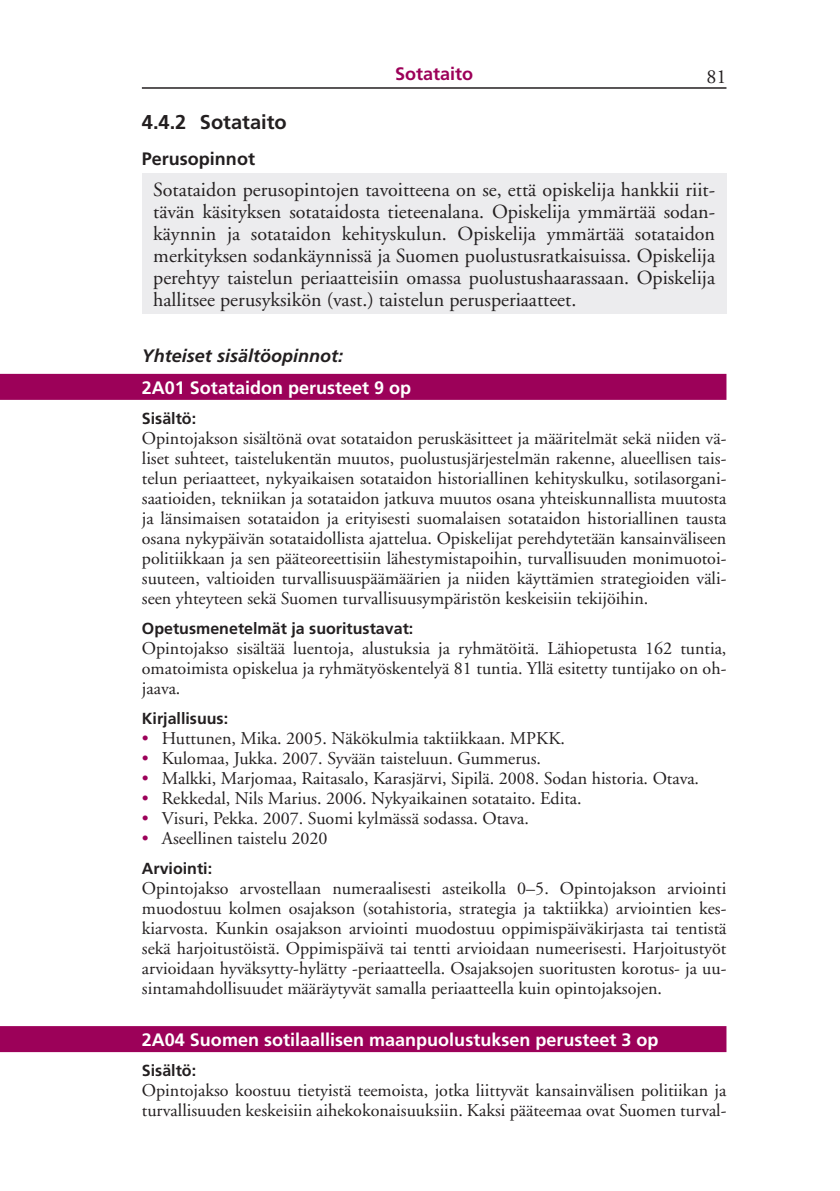
<style>
.page{position:relative;width:840px;height:1191px;background:#fff}
.page>*{position:absolute;margin:0;border:0;box-sizing:border-box;transform-origin:0 0}
.t1{font:20px/22px "Adobe Garamond";color:#231f20;text-align:justify}
.t2{font:700 20px "Frutiger";color:#231f20}
.t3{font:18px/20px "Adobe Garamond";color:#231f20;text-align:justify}
.t4{font:700 18px "Frutiger";color:#fff}
.t5{font:italic 700 18px "Frutiger";color:#231f20}
.t6{font:700 18px "Frutiger";color:#231f20}
.t7{font:700 18px "Frutiger";color:#9c0159}
.t8{font:700 16px "Frutiger";color:#231f20}
.s1{color:#9c0159}
</style>
<div class="page">
<hr style="left:142px;top:87px;width:584px;height:2px;background:#231f20">
<div style="left:0;top:374px;width:726px;height:26px;background:#9c0159"></div>
<div style="left:0;top:1026px;width:726px;height:26px;background:#9c0159"></div>
<div style="left:142px;top:173px;width:584px;height:141px;background:#ececee"></div>
<p class="t7" style="left:395px;top:63px;width:80px">Sotataito</p>
<p class="t1" style="left:706px;top:66px;width:21px">81</p>
<p class="t2" style="left:142px;top:110px;width:146px">4.4.2 Sotataito</p>
<p class="t6" style="left:142px;top:148px;width:115px">Perusopinnot</p>
<p class="t1" style="left:153px;top:179px;width:563px">Sotataidon perusopintojen tavoitteena on se, että opiskelija hankkii riit&shy;tävän käsityksen sotataidosta tieteenalana. Opiskelija ymmärtää sodan&shy;käynnin ja sotataidon kehityskulun. Opiskelija ymmärtää sotataidon merkityksen sodankäynnissä ja Suomen puolustusratkaisuissa. Opiskelija perehtyy taistelun periaatteisiin omassa puolustushaarassaan. Opiskelija hallitsee perusyksikön (vast.) taistelun perusperiaatteet.</p>
<p class="t5" style="left:142px;top:345px;width:203px">Yhteiset sisältöopinnot:</p>
<p class="t4" style="left:142px;top:377px;width:271px">2A01 Sotataidon perusteet 9 op</p>
<p class="t8" style="left:142px;top:409px;width:56px">Sisältö:</p>
<p class="t3" style="left:142px;top:428px;width:585px">Opintojakson sisältönä ovat sotataidon peruskäsitteet ja määritelmät sekä niiden vä&shy;liset suhteet, taistelukentän muutos, puolustusjärjestelmän rakenne, alueellisen tais&shy;telun periaatteet, nykyaikaisen sotataidon historiallinen kehityskulku, sotilasorgani&shy;saatioiden, tekniikan ja sotataidon jatkuva muutos osana yhteiskunnallista muutosta ja länsimaisen sotataidon ja erityisesti suomalaisen sotataidon historiallinen tausta osana nykypäivän sotataidollista ajattelua. Opiskelijat perehdytetään kansainväliseen politiikkaan ja sen pääteoreettisiin lähestymistapoihin, turvallisuuden monimuotoi&shy;suuteen, valtioiden turvallisuuspäämäärien ja niiden käyttämien strategioiden väli&shy;seen yhteyteen sekä Suomen turvallisuusympäristön keskeisiin tekijöihin.</p>
<p class="t8" style="left:142px;top:619px;width:273px">Opetusmenetelmät ja suoritustavat:</p>
<p class="t3" style="left:142px;top:638px;width:585px">Opintojakso sisältää luentoja, alustuksia ja ryhmätöitä. Lähiopetusta 162 tuntia, omatoimista opiskelua ja ryhmätyöskentelyä 81 tuntia. Yllä esitetty tuntijako on oh&shy;jaava.</p>
<p class="t8" style="left:142px;top:709px;width:88px">Kirjallisuus:</p>
<p class="t3" style="left:142px;top:728px;width:424px"><span class="s1">•</span> Huttunen, Mika. 2005. Näkökulmia taktiikkaan. MPKK.</p>
<p class="t3" style="left:142px;top:748px;width:400px"><span class="s1">•</span> Kulomaa, Jukka. 2007. Syvään taisteluun. Gummerus.</p>
<p class="t3" style="left:142px;top:768px;width:558px"><span class="s1">•</span> Malkki, Marjomaa, Raitasalo, Karasjärvi, Sipilä. 2008. Sodan historia. Otava.</p>
<p class="t3" style="left:142px;top:788px;width:441px"><span class="s1">•</span> Rekkedal, Nils Marius. 2006. Nykyaikainen sotataito. Edita.</p>
<p class="t3" style="left:142px;top:808px;width:388px"><span class="s1">•</span> Visuri, Pekka. 2007. Suomi kylmässä sodassa. Otava.</p>
<p class="t3" style="left:142px;top:828px;width:187px"><span class="s1">•</span> Aseellinen taistelu 2020</p>
<p class="t8" style="left:142px;top:859px;width:72px">Arviointi:</p>
<p class="t3" style="left:142px;top:878px;width:585px">Opintojakso arvostellaan numeraalisesti asteikolla 0–5. Opintojakson arviointi muodostuu kolmen osajakson (sotahistoria, strategia ja taktiikka) arviointien kes&shy;kiarvosta. Kunkin osajakson arviointi muodostuu oppimispäiväkirjasta tai tentistä sekä harjoitustöistä. Oppimispäivä tai tentti arvioidaan numeerisesti. Harjoitustyöt arvioidaan hyväksytty-hylätty -periaatteella. Osajaksojen suoritusten korotus- ja uu&shy;sintamahdollisuudet määräytyvät samalla periaatteella kuin opintojaksojen.</p>
<p class="t4" style="left:142px;top:1029px;width:518px">2A04 Suomen sotilaallisen maanpuolustuksen perusteet 3 op</p>
<p class="t8" style="left:142px;top:1061px;width:56px">Sisältö:</p>
<p class="t3" style="left:142px;top:1080px;width:585px">Opintojakso koostuu tietyistä teemoista, jotka liittyvät kansainvälisen politiikan ja turvallisuuden keskeisiin aihekokonaisuuksiin. Kaksi pääteemaa ovat Suomen turval-</p>
</div>
